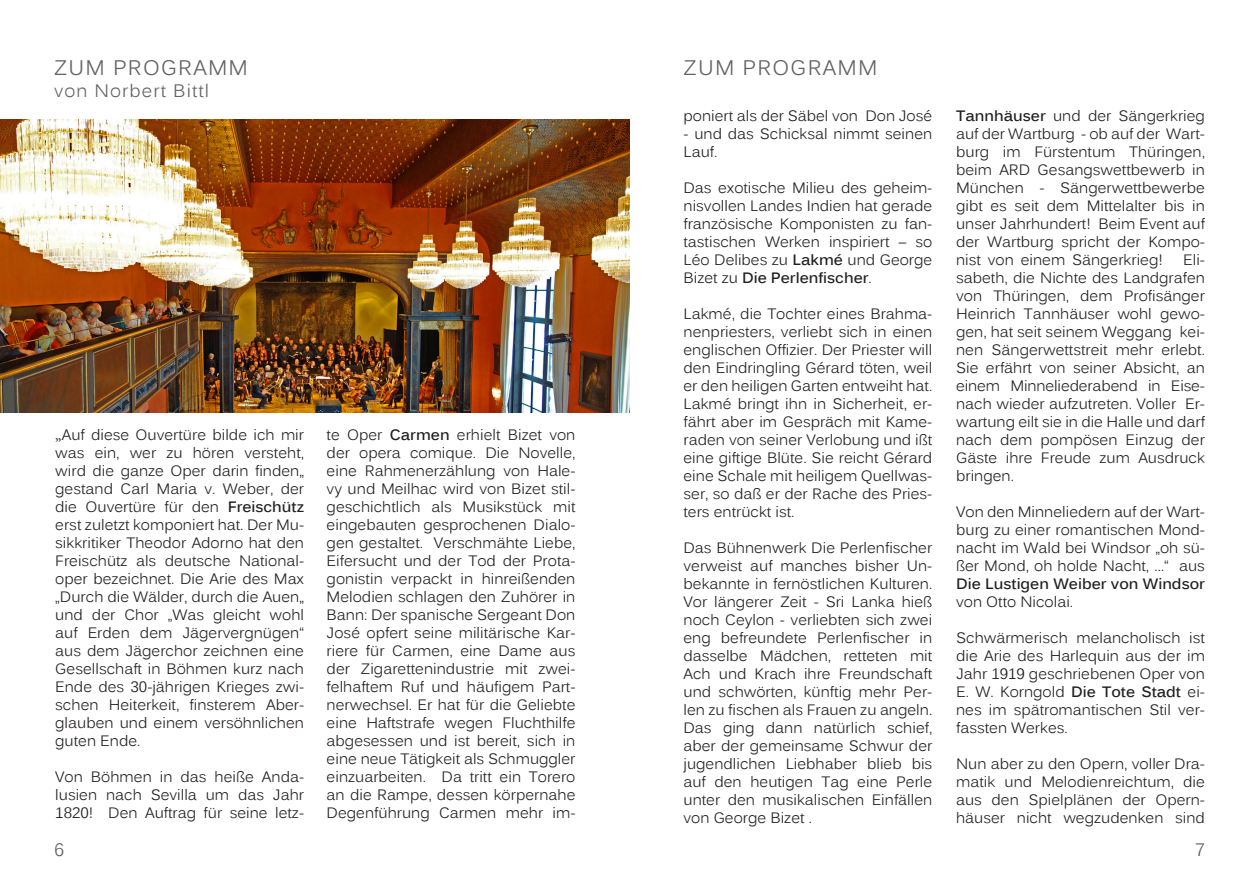
<style>
.page{position:relative;width:1259px;height:893px;background:#fff}
.page>*{position:absolute;margin:0;border:0;box-sizing:border-box;transform-origin:0 0}
.t1{font:21px "Kalinga";letter-spacing:.06em;color:#636366}
.t2{font:18px "Kalinga";letter-spacing:.06em;color:#636366}
.t3{font:15px/18px "Kalinga";color:#231f20;text-align:justify}
.t4{font:700 15px "Kalinga";color:#231f20}
.s1{font-family:"Minion Pro"}
.s2{font-weight:700}
</style>
<div class="page">
<img style="left:0;top:119px;width:629px;height:293px">
<h1 class="t1" style="left:54px;top:54px;width:195px">ZUM PROGRAMM</h1>
<h1 class="t1" style="left:683px;top:54px;width:195px">ZUM PROGRAMM</h1>
<p class="t2" style="left:54px;top:79px;width:157px">von Norbert Bittl</p>
<p class="t3" style="left:55px;top:427px;width:250px"><span class="s1">„</span>Auf diese Ouvertüre bilde ich mir was ein, wer zu hören versteht, wird die ganze Oper darin finden„ gestand Carl Maria v. Weber, der die Ouvertüre für den <span class="s2">Freischütz </span>erst zuletzt komponiert hat. Der Mu&shy;sikkritiker Theodor Adorno hat den Freischütz als deutsche National&shy;oper bezeichnet. Die Arie des Max „Durch die Wälder, durch die Auen„ und der Chor „Was gleicht wohl auf Erden dem Jägervergnügen“ aus dem Jägerchor zeichnen eine Gesellschaft in Böhmen kurz nach Ende des 30-jährigen Krieges zwi&shy;schen Heiterkeit, finsterem Aber&shy;glauben und einem versöhnlichen guten Ende.</p>
<p class="t3" style="left:55px;top:769px;width:250px">Von Böhmen in das heiße Anda&shy;lusien nach Sevilla um das Jahr 1820! Den Auftrag für seine letz-</p>
<p class="t3" style="left:327px;top:427px;width:250px">te Oper <span class="s2">Carmen</span> erhielt Bizet von der opera comique. Die Novelle, eine Rahmenerzählung von Hale&shy;vy und Meilhac wird von Bizet stil&shy;geschichtlich als Musikstück mit eingebauten gesprochenen Dialo&shy;gen gestaltet. Verschmähte Liebe, Eifersucht und der Tod der Prota&shy;gonistin verpackt in hinreißenden Melodien schlagen den Zuhörer in Bann: Der spanische Sergeant Don José opfert seine militärische Kar&shy;riere für Carmen, eine Dame aus der Zigarettenindustrie mit zwei&shy;felhaftem Ruf und häufigem Part&shy;nerwechsel. Er hat für die Geliebte eine Haftstrafe wegen Fluchthilfe abgesessen und ist bereit, sich in eine neue Tätigkeit als Schmuggler einzuarbeiten. Da tritt ein Torero an die Rampe, dessen körpernahe Degenführung Carmen mehr im-</p>
<p class="t3" style="left:683px;top:108px;width:250px">poniert als der Säbel von Don José</p>
<p class="t3" style="left:683px;top:126px;width:250px">- und das Schicksal nimmt seinen<br>Lauf.</p>
<p class="t3" style="left:683px;top:180px;width:250px">Das exotische Milieu des geheim&shy;nisvollen Landes Indien hat gerade französische Komponisten zu fan&shy;tastischen Werken inspiriert – so Léo Delibes zu <span class="s2">Lakmé</span> und George Bizet zu <span class="s2">Die Perlenfischer</span>.</p>
<p class="t3" style="left:683px;top:306px;width:250px">Lakmé, die Tochter eines Brahma&shy;nenpriesters, verliebt sich in einen englischen Offizier. Der Priester will den Eindringling Gérard töten, weil er den heiligen Garten entweiht hat.<br>Lakmé bringt ihn in Sicherheit, er&shy;fährt aber im Gespräch mit Kame&shy;raden von seiner Verlobung und ißt eine giftige Blüte. Sie reicht Gérard eine Schale mit heiligem Quellwas&shy;ser, so daß er der Rache des Pries&shy;ters entrückt ist.</p>
<p class="t3" style="left:683px;top:540px;width:250px">Das Bühnenwerk Die Perlenfischer verweist auf manches bisher Un&shy;bekannte in fernöstlichen Kulturen.<br>Vor längerer Zeit - Sri Lanka hieß noch Ceylon - verliebten sich zwei eng befreundete Perlenfischer in dasselbe Mädchen, retteten mit Ach und Krach ihre Freundschaft und schwörten, künftig mehr Per&shy;len zu fischen als Frauen zu angeln.<br>Das ging dann natürlich schief, aber der gemeinsame Schwur der jugendlichen Liebhaber blieb bis auf den heutigen Tag eine Perle unter den musikalischen Einfällen von George Bizet .</p>
<p class="t3" style="left:956px;top:108px;width:250px"><span class="s2">Tannhäuser</span> und der Sängerkrieg auf der Wartburg - ob auf der Wart&shy;burg im Fürstentum Thüringen, beim ARD Gesangswettbewerb in München - Sängerwettbewerbe gibt es seit dem Mittelalter bis in unser Jahrhundert! Beim Event auf der Wartburg spricht der Kompo&shy;nist von einem Sängerkrieg!</p>
<p class="t3" style="left:956px;top:252px;width:250px;text-indent:227px">Eli&shy;sabeth, die Nichte des Landgrafen von Thüringen, dem Profisänger Heinrich Tannhäuser wohl gewo&shy;gen, hat seit seinem Weggang kei&shy;nen Sängerwettstreit mehr erlebt.<br>Sie erfährt von seiner Absicht, an einem Minneliederabend in Eise&shy;nach wieder aufzutreten. Voller Er&shy;wartung eilt sie in die Halle und darf nach dem pompösen Einzug der Gäste ihre Freude zum Ausdruck bringen.</p>
<p class="t3" style="left:956px;top:504px;width:250px">Von den Minneliedern auf der Wart&shy;burg zu einer romantischen Mond&shy;nacht im Wald bei Windsor „oh sü&shy;ßer Mond, oh holde Nacht, …“ aus</p>
<p class="t4" style="left:956px;top:574px;width:250px">Die Lustigen Weiber von Windsor</p>
<p class="t3" style="left:956px;top:594px;width:119px">von Otto Nicolai.</p>
<p class="t3" style="left:956px;top:630px;width:250px">Schwärmerisch melancholisch ist die Arie des Harlequin aus der im Jahr 1919 geschriebenen Oper von E. W. Korngold <span class="s2">Die Tote Stadt</span> ei&shy;nes im spätromantischen Stil ver&shy;fassten Werkes.</p>
<p class="t3" style="left:956px;top:756px;width:250px">Nun aber zu den Opern, voller Dra&shy;matik und Melodienreichtum, die aus den Spielplänen der Opern&shy;häuser nicht wegzudenken sind</p>
<p class="t2" style="left:54px;top:838px;width:12px">6</p>
<p class="t2" style="left:1195px;top:838px;width:12px">7</p>
</div>
